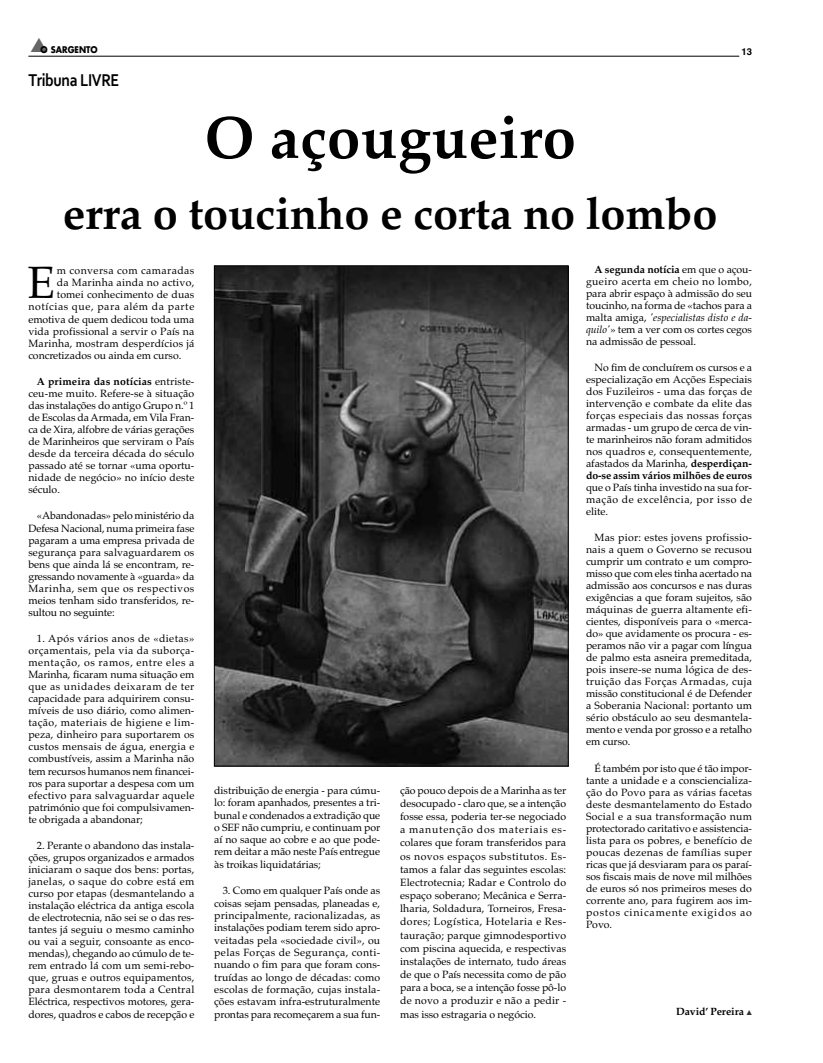
<style>
.page{position:relative;width:823px;height:1063px;background:#fff}
.page>*{position:absolute;margin:0;border:0;box-sizing:border-box;transform-origin:0 0}
.t1{font:700 60px "Palatino";letter-spacing:.005em;color:#000}
.t2{font:45.1px "Palatino";color:#000}
.t3{font:700 45px "Palatino";letter-spacing:-.005em;color:#000}
.t4{font:700 18px "Corbel";letter-spacing:-.02em;color:#000;scale:.85 1}
.t5{font:10.5px/12px "Palatino";letter-spacing:-.005em;color:#000;text-align:justify}
.t6{font:10.5px "Palatino";letter-spacing:.015em;color:#000}
.t7{font:10.5px "Palatino";letter-spacing:.02em;color:#000}
.t8{font:10.5px "Palatino";letter-spacing:.055em;color:#000}
.t9{font:10.5px "Palatino";letter-spacing:.04em;color:#000}
.t10{font:700 10.5px "Palatino";letter-spacing:-.005em;color:#000}
.t11{font:700 9.5px "Helvetica";color:#000}
.t12{font:700 9px "Futura";letter-spacing:.005em;color:#000;scale:.9 1}
.s1{color:#666}
.s2{font-weight:700}
.s3{font-style:italic}
.s4{color:#333}
</style>
<div class="page">
<hr style="left:28px;top:56px;width:710px;height:1px;background:#000">
<img style="left:216px;top:268px;width:350px;height:496px">
<p class="t12" style="left:30px;top:45px;width:77px"><span class="s1">▲</span>O SARGENTO</p>
<p class="t11" style="left:741px;top:46px;width:12px">13</p>
<h3 class="t4" style="left:28px;top:70px;width:108px">Tribuna LIVRE</h3>
<h1 class="t1" style="left:204px;top:102px;width:373px">O açougueiro</h1>
<h3 class="t3" style="left:63px;top:187px;width:656px">erra o toucinho e corta no lombo</h3>
<h2 class="t2" style="left:27px;top:256px;width:29px">E</h2>
<p class="t9" style="left:57px;top:265px;width:139px">m conversa com camaradas</p>
<p class="t7" style="left:57px;top:277px;width:139px">da Marinha ainda no activo,</p>
<p class="t6" style="left:57px;top:289px;width:139px">tomei conhecimento de duas</p>
<p class="t8" style="left:28px;top:301px;width:167px">notícias que, para além da parte</p>
<p class="t5" style="left:28px;top:313px;width:167px">emotiva de quem dedicou toda uma</p>
<p class="t6" style="left:28px;top:325px;width:167px">vida profissional a servir o País na</p>
<p class="t7" style="left:28px;top:337px;width:167px">Marinha, mostram desperdícios já</p>
<p class="t5" style="left:28px;top:349px;width:154px">concretizados ou ainda em curso.</p>
<p class="t5" style="left:28px;top:375px;width:167px;text-indent:9px"><span class="s2">A primeira das notícias</span> entriste&shy;ceu-me muito. Refere-se à situação das instalações do antigo Grupo n.º 1 de Escolas daArmada, em Vila Fran&shy;ca de Xira, alfobre de várias gerações de Marinheiros que serviram o País desde da terceira década do século passado até se tornar «uma oportu&shy;nidade de negócio» no início deste século.</p>
<p class="t5" style="left:28px;top:510px;width:167px;text-indent:9px">«Abandonadas» pelo ministério da Defesa Nacional, numa primeira fase pagaram a uma empresa privada de segurança para salvaguardarem os bens que ainda lá se encontram, re&shy;gressando novamente à «guarda» da Marinha, sem que os respectivos meios tenham sido transferidos, re&shy;sultou no seguinte:</p>
<p class="t5" style="left:28px;top:632px;width:167px;text-indent:9px">1. Após vários anos de «dietas» orçamentais, pela via da suborça&shy;mentação, os ramos, entre eles a Marinha, ficaram numa situação em que as unidades deixaram de ter capacidade para adquirirem consu&shy;míveis de uso diário, como alimen&shy;tação, materiais de higiene e lim&shy;peza, dinheiro para suportarem os custos mensais de água, energia e combustíveis, assim a Marinha não tem recursos humanos nem financei&shy;ros para suportar a despesa com um efectivo para salvaguardar aquele património que foi compulsivamen&shy;te obrigada a abandonar;</p>
<p class="t5" style="left:28px;top:839px;width:167px;text-indent:9px">2. Perante o abandono das instala&shy;ções, grupos organizados e armados iniciaram o saque dos bens: portas, janelas, o saque do cobre está em curso por etapas (desmantelando a instalação eléctrica da antiga escola de electrotecnia, não sei se o das res&shy;tantes já seguiu o mesmo caminho ou vai a seguir, consoante as enco&shy;mendas), chegando ao cúmulo de te&shy;rem entrado lá com um semi-rebo&shy;que, gruas e outros equipamentos, para desmontarem toda a Central Eléctrica, respectivos motores, gera&shy;dores, quadros e cabos de recepção e</p>
<p class="t5" style="left:214px;top:784px;width:167px;line-height:12.3px">distribuição de energia - para cúmu&shy;lo: foram apanhados, presentes a tri&shy;bunal e condenados a extradição que o SEF não cumpriu, e continuam por aí no saque ao cobre e ao que pode&shy;rem deitar a mão neste País entregue às troikas liquidatárias;</p>
<p class="t5" style="left:214px;top:885px;width:167px;line-height:12.3px;text-indent:9px">3. Como em qualquer País onde as coisas sejam pensadas, planeadas e, principalmente, racionalizadas, as instalações podiam terem sido apro&shy;veitadas pela «sociedade civil», ou pelas Forças de Segurança, conti&shy;nuando o fim para que foram cons&shy;truídas ao longo de décadas: como escolas de formação, cujas instala&shy;ções estavam infra-estruturalmente prontas para recomeçarem a sua fun-</p>
<p class="t5" style="left:400px;top:784px;width:167px;line-height:13.2px">ção pouco depois de a Marinha as ter desocupado - claro que, se a intenção fosse essa, poderia ter-se negociado a manutenção dos materiais es&shy;colares que foram transferidos para os novos espaços substitutos. Es&shy;tamos a falar das seguintes escolas:<br>Electrotecnia; Radar e Controlo do espaço soberano; Mecânica e Serra&shy;lharia, Soldadura, Torneiros, Fresa&shy;dores; Logística, Hotelaria e Res&shy;tauração; parque gimnodesportivo com piscina aquecida, e respectivas instalações de internato, tudo áreas de que o País necessita como de pão para a boca, se a intenção fosse pô-lo de novo a produzir e não a pedir - mas isso estragaria o negócio.</p>
<p class="t5" style="left:585px;top:263px;width:167px;text-indent:9px"><span class="s2">A segunda notícia</span> em que o açou&shy;gueiro acerta em cheio no lombo, para abrir espaço à admissão do seu toucinho, na forma de «tachos para a malta amiga, <span class="s3">'especialistas disto e da&shy;quilo'</span>» tem a ver com os cortes cegos na admissão de pessoal.</p>
<p class="t5" style="left:585px;top:362px;width:167px;text-indent:9px">No fim de concluírem os cursos e a especialização em Acções Especiais dos Fuzileiros - uma das forças de intervenção e combate da elite das forças especiais das nossas forças armadas - um grupo de cerca de vin&shy;te marinheiros não foram admitidos nos quadros e, consequentemente, afastados da Marinha, <span class="s2">desperdiçan&shy;do-se assim vários milhões de euros</span></p>
<p class="t5" style="left:585px;top:482px;width:167px">que o País tinha investido na sua for&shy;mação de excelência, por isso de elite.</p>
<p class="t5" style="left:585px;top:532px;width:167px;text-indent:9px">Mas pior: estes jovens profissio&shy;nais a quem o Governo se recusou cumprir um contrato e um compro&shy;misso que com eles tinha acertado na admissão aos concursos e nas duras exigências a que foram sujeitos, são máquinas de guerra altamente efi&shy;cientes, disponíveis para o «merca&shy;do» que avidamente os procura - es&shy;peramos não vir a pagar com língua de palmo esta asneira premeditada, pois insere-se numa lógica de des&shy;truição das Forças Armadas, cuja missão constitucional é de Defender a Soberania Nacional: portanto um sério obstáculo ao seu desmantela&shy;mento e venda por grosso e a retalho em curso.</p>
<p class="t5" style="left:585px;top:762px;width:167px;text-indent:9px">É também por isto que é tão impor&shy;tante a unidade e a consciencializa&shy;ção do Povo para as várias facetas deste desmantelamento do Estado Social e a sua transformação num protectorado caritativo e assistencia&shy;lista para os pobres, e benefício de poucas dezenas de famílias super ricas que já desviaram para os paraí&shy;sos fiscais mais de nove mil milhões de euros só nos primeiros meses do corrente ano, para fugirem aos im&shy;postos cinicamente exigidos ao Povo.</p>
<p class="t10" style="left:675px;top:1005px;width:77px">David’ Pereira <span class="s4">▲</span></p>
</div>
